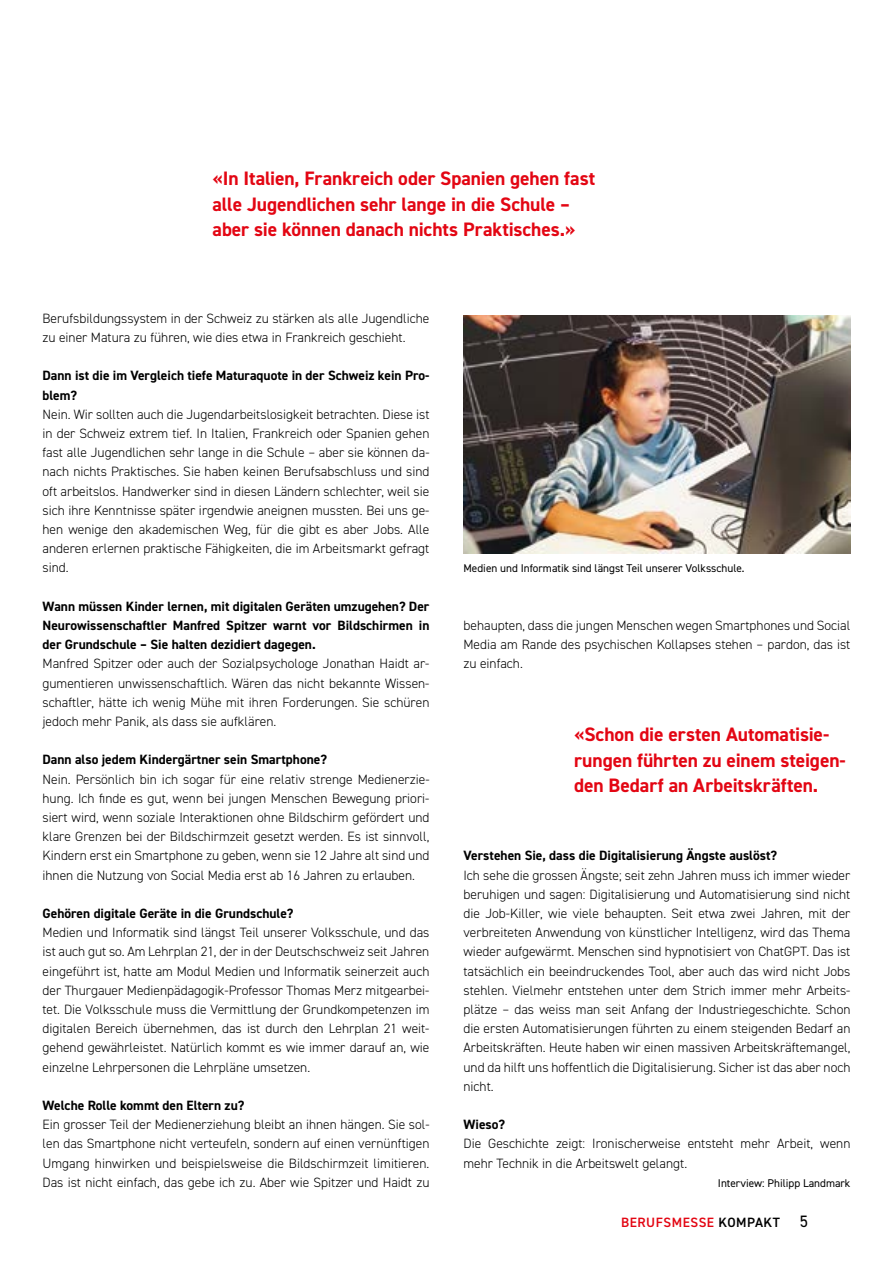
<style>
.page{position:relative;width:893px;height:1263px;background:#fff}
.page>*{position:absolute;margin:0;border:0;box-sizing:border-box;transform-origin:0 0}
.t1{font:700 19.5px/25.5px "DIN2014";letter-spacing:-.005em;color:#e30613}
.t2{font:300 13.5px/19.2px "DIN2014";color:#000;text-align:justify}
.t3{font:700 13.5px/19.2px "DIN2014";color:#000}
.t4{font:600 13.5px "DIN2014";letter-spacing:.04em;color:#e30613}
.t5{font:11.25px "DIN2014";color:#000}
.s1{color:#000}
.s2{font-weight:400;font-size:16.5px;color:#000}
</style>
<div class="page">
<img style="left:463px;top:316px;width:387px;height:237px">
<h1 class="t1" style="left:213px;top:165px;width:384px">«In Italien, Frankreich oder Spanien gehen fast alle Jugendlichen sehr lange in die Schule – aber sie können danach nichts Praktisches.»</h1>
<p class="t2" style="left:43px;top:309px;width:388px">Berufsbildungssystem in der Schweiz zu stärken als alle Jugendliche zu einer Matura zu führen, wie dies etwa in Frankreich geschieht.</p>
<p class="t3" style="left:43px;top:366px;width:388px">Dann ist die im Vergleich tiefe Maturaquote in der Schweiz kein Pro&shy;blem?</p>
<p class="t2" style="left:43px;top:405px;width:388px">Nein. Wir sollten auch die Jugendarbeitslosigkeit betrachten. Diese ist in der Schweiz extrem tief. In Italien, Frankreich oder Spanien gehen fast alle Jugendlichen sehr lange in die Schule – aber sie können da&shy;nach nichts Praktisches. Sie haben keinen Berufsabschluss und sind oft arbeitslos. Handwerker sind in diesen Ländern schlechter, weil sie sich ihre Kenntnisse später irgendwie aneignen mussten. Bei uns ge&shy;hen wenige den akademischen Weg, für die gibt es aber Jobs. Alle anderen erlernen praktische Fähigkeiten, die im Arbeitsmarkt gefragt sind.</p>
<p class="t3" style="left:43px;top:596px;width:388px;text-align:justify">Wann müssen Kinder lernen, mit digitalen Geräten umzugehen? Der Neurowissenschaftler Manfred Spitzer warnt vor Bildschirmen in der Grundschule – Sie halten dezidiert dagegen.</p>
<p class="t2" style="left:43px;top:654px;width:388px">Manfred Spitzer oder auch der Sozialpsychologe Jonathan Haidt ar&shy;gumentieren unwissenschaftlich. Wären das nicht bekannte Wissen&shy;schaftler, hätte ich wenig Mühe mit ihren Forderungen. Sie schüren jedoch mehr Panik, als dass sie aufklären.</p>
<p class="t3" style="left:43px;top:750px;width:286px">Dann also jedem Kindergärtner sein Smartphone?</p>
<p class="t2" style="left:43px;top:769px;width:388px">Nein. Persönlich bin ich sogar für eine relativ strenge Medienerzie&shy;hung. Ich finde es gut, wenn bei jungen Menschen Bewegung priori&shy;siert wird, wenn soziale Interaktionen ohne Bildschirm gefördert und klare Grenzen bei der Bildschirmzeit gesetzt werden. Es ist sinnvoll, Kindern erst ein Smartphone zu geben, wenn sie 12 Jahre alt sind und ihnen die Nutzung von Social Media erst ab 16 Jahren zu erlauben.</p>
<p class="t3" style="left:43px;top:903px;width:253px">Gehören digitale Geräte in die Grundschule?</p>
<p class="t2" style="left:43px;top:923px;width:388px">Medien und Informatik sind längst Teil unserer Volksschule, und das ist auch gut so. Am Lehrplan 21, der in der Deutschschweiz seit Jahren eingeführt ist, hatte am Modul Medien und Informatik seinerzeit auch der Thurgauer Medienpädagogik-Professor Thomas Merz mitgearbei&shy;tet. Die Volksschule muss die Vermittlung der Grundkompetenzen im digitalen Bereich übernehmen, das ist durch den Lehrplan 21 weit&shy;gehend gewährleistet. Natürlich kommt es wie immer darauf an, wie einzelne Lehrpersonen die Lehrpläne umsetzen.</p>
<p class="t3" style="left:43px;top:1095px;width:203px">Welche Rolle kommt den Eltern zu?</p>
<p class="t2" style="left:43px;top:1115px;width:388px">Ein grosser Teil der Medienerziehung bleibt an ihnen hängen. Sie sol&shy;len das Smartphone nicht verteufeln, sondern auf einen vernünftigen Umgang hinwirken und beispielsweise die Bildschirmzeit limitieren.<br>Das ist nicht einfach, das gebe ich zu. Aber wie Spitzer und Haidt zu</p>
<p class="t5" style="left:463px;top:561px;width:283px">Medien und Informatik sind längst Teil unserer Volksschule.</p>
<p class="t2" style="left:463px;top:616px;width:388px">behaupten, dass die jungen Menschen wegen Smartphones und Social Media am Rande des psychischen Kollapses stehen – pardon, das ist zu einfach.</p>
<h1 class="t1" style="left:574px;top:721px;width:273px">«Schon die ersten Automatisie&shy;rungen führten zu einem steigen&shy;den Bedarf an Arbeitskräften.</h1>
<p class="t3" style="left:463px;top:846px;width:315px">Verstehen Sie, dass die Digitalisierung Ängste auslöst?</p>
<p class="t2" style="left:463px;top:865px;width:388px">Ich sehe die grossen Ängste; seit zehn Jahren muss ich immer wieder beruhigen und sagen: Digitalisierung und Automatisierung sind nicht die Job-Killer, wie viele behaupten. Seit etwa zwei Jahren, mit der verbreiteten Anwendung von künstlicher Intelligenz, wird das Thema wieder aufgewärmt. Menschen sind hypnotisiert von ChatGPT. Das ist tatsächlich ein beeindruckendes Tool, aber auch das wird nicht Jobs stehlen. Vielmehr entstehen unter dem Strich immer mehr Arbeits&shy;plätze – das weiss man seit Anfang der Industriegeschichte. Schon die ersten Automatisierungen führten zu einem steigenden Bedarf an Arbeitskräften. Heute haben wir einen massiven Arbeitskräftemangel, und da hilft uns hoffentlich die Digitalisierung. Sicher ist das aber noch nicht.</p>
<p class="t3" style="left:463px;top:1115px;width:43px">Wieso?</p>
<p class="t2" style="left:463px;top:1134px;width:388px">Die Geschichte zeigt: Ironischerweise entsteht mehr Arbeit, wenn mehr Technik in die Arbeitswelt gelangt.</p>
<p class="t5" style="left:718px;top:1176px;width:134px">Interview: Philipp Landmark</p>
<p class="t4" style="left:621px;top:1213px;width:188px">BERUFSMESSE <span class="s1">KOMPAKT</span> <span class="s2">5</span></p>
</div>
